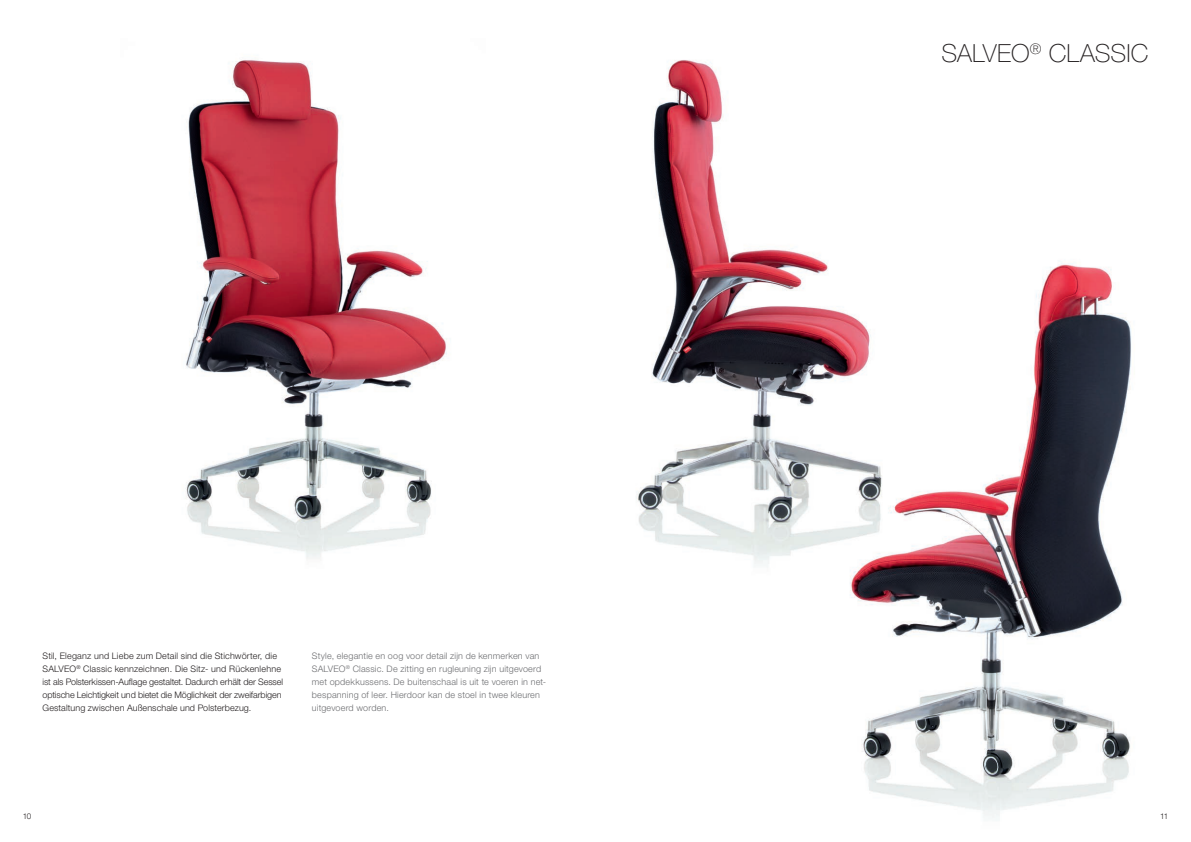
<style>
.page{position:relative;width:1191px;height:842px;background:#fff}
.page>*{position:absolute;margin:0;border:0;box-sizing:border-box;transform-origin:0 0}
.t1{font:100 25px "Helvetica Neue LT";color:#231f20}
.t2{font:300 9px/13px "Helvetica Neue LT";letter-spacing:.005em;color:#231f20}
.t3{font:300 9px/13px "Helvetica Neue LT";letter-spacing:.02em;color:#6c6d70}
.t4{font:300 8px "Helvetica Neue LT";color:#231f20}
</style>
<div class="page">
<img style="left:186px;top:60px;width:261px;height:499px">
<img style="left:636px;top:60px;width:184px;height:504px">
<img style="left:820px;top:260px;width:311px;height:561px">
<p class="t2" style="left:43px;top:649px;width:242px">Stil, Eleganz und Liebe zum Detail sind die Stichwörter, die SALVEO<sup>®</sup> Classic kennzeichnen. Die Sitz- und Rückenlehne ist als Polsterkissen-Auflage gestaltet. Dadurch erhält der Sessel optische Leichtigkeit und bietet die Möglichkeit der zweifarbigen Gestaltung zwischen Außenschale und Polsterbezug.</p>
<p class="t3" style="left:312px;top:649px;width:236px">Style, elegantie en oog voor detail zijn de kenmerken van SALVEO<sup>®</sup> Classic. De zitting en rugleuning zijn uitgevoerd met opdekkussens. De buitenschaal is uit te voeren in net&shy;bespanning of leer. Hierdoor kan de stoel in twee kleuren uitgevoerd worden.</p>
<h1 class="t1" style="left:941px;top:39px;width:196px">SALVEO<sup>®</sup> CLASSIC</h1>
<p class="t4" style="left:23px;top:811px;width:10px">10</p>
<p class="t4" style="left:1160px;top:811px;width:10px">11</p>
</div>
